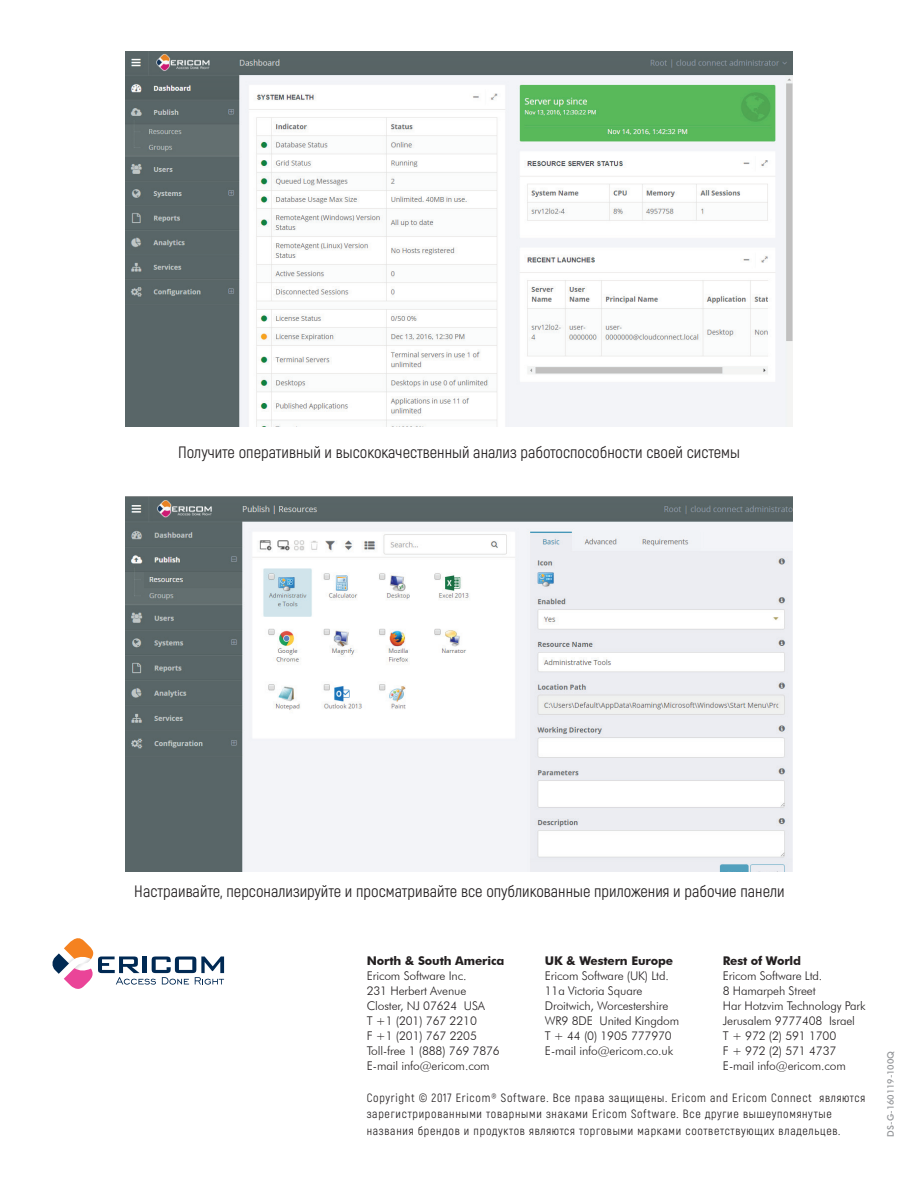
<style>
.page{position:relative;width:918px;height:1188px;background:#fff}
.page>*{position:absolute;margin:0;border:0;box-sizing:border-box;transform-origin:0 0}
.t1{font:16.5px "Akrobat";color:#231f20}
.Table_text{font:300 12px/15px "Futura BT";letter-spacing:-.01em;color:#231f20}
.Table_text-2{font:12px/16.5px "Akrobat";letter-spacing:.06em;color:#231f20}
.Table_text-3{font:700 12px "Futura BT";letter-spacing:-.01em;color:#231f20}
.Table_text-4{font:500 9px "Futura BT";letter-spacing:-.01em;color:#939598}
</style>
<div class="page">
<svg style="left:52px;top:938px;width:172px;height:51px"></svg>
<img style="left:125px;top:51px;width:668px;height:375px">
<img style="left:125px;top:496px;width:668px;height:376px">
<p class="t1" style="left:178px;top:443px;width:563px">Получите оперативный и высококачественный анализ работоспособности своей системы</p>
<p class="t1" style="left:134px;top:882px;width:652px">Настраивайте, персонализируйте и просматривайте все опубликованные приложения и рабочие панели</p>
<p class="Table_text-3" style="left:723px;top:954px;width:80px">Rest of World</p>
<p class="Table_text" style="left:723px;top:969px;width:101px">Ericom Software Ltd.</p>
<p class="Table_text" style="left:723px;top:984px;width:94px">8 Hamarpeh Street</p>
<p class="Table_text" style="left:723px;top:999px;width:144px">Har Hotzvim Technology Park<br>Jerusalem 9777408 Israel</p>
<p class="Table_text" style="left:723px;top:1029px;width:115px">T + 972 (2) 591 1700</p>
<p class="Table_text" style="left:723px;top:1044px;width:115px">F + 972 (2) 571 4737</p>
<p class="Table_text" style="left:723px;top:1059px;width:125px">E-mail info@ericom.com</p>
<p class="Table_text-2" style="left:367px;top:1089px;width:500px">Copyright © 2017 Ericom® Software. Все права защищены. Ericom and Ericom Connect являются зарегистрированными товарными знаками Ericom Software. Все другие вышеупомянутые названия брендов и продуктов являются торговыми марками соответствующих владельцев.</p>
<p class="Table_text-3" style="left:367px;top:954px;width:139px">North &amp; South America</p>
<p class="Table_text" style="left:367px;top:969px;width:101px">Ericom Software Inc.</p>
<p class="Table_text" style="left:367px;top:984px;width:101px">231 Herbert Avenue</p>
<p class="Table_text" style="left:367px;top:999px;width:120px">Closter, NJ 07624 USA</p>
<p class="Table_text" style="left:367px;top:1014px;width:112px">T +1 (201) 767 2210</p>
<p class="Table_text" style="left:367px;top:1029px;width:112px">F +1 (201) 767 2205</p>
<p class="Table_text" style="left:367px;top:1044px;width:135px">Toll-free 1 (888) 769 7876</p>
<p class="Table_text" style="left:367px;top:1059px;width:125px">E-mail info@ericom.com</p>
<p class="Table_text-3" style="left:545px;top:954px;width:130px">UK &amp; Western Europe</p>
<p class="Table_text" style="left:545px;top:969px;width:126px">Ericom Software (UK) Ltd.</p>
<p class="Table_text" style="left:545px;top:984px;width:99px">11a Victoria Square</p>
<p class="Table_text" style="left:545px;top:999px;width:125px">Droitwich, Worcestershire</p>
<p class="Table_text" style="left:545px;top:1014px;width:136px">WR9 8DE United Kingdom</p>
<p class="Table_text" style="left:545px;top:1029px;width:129px">T + 44 (0) 1905 777970</p>
<p class="Table_text" style="left:545px;top:1044px;width:130px">E-mail info@ericom.co.uk</p>
<p class="Table_text-4" style="left:885px;top:1137px;width:87px;rotate:-90deg">DS-G-160119-100Q</p>
</div>
